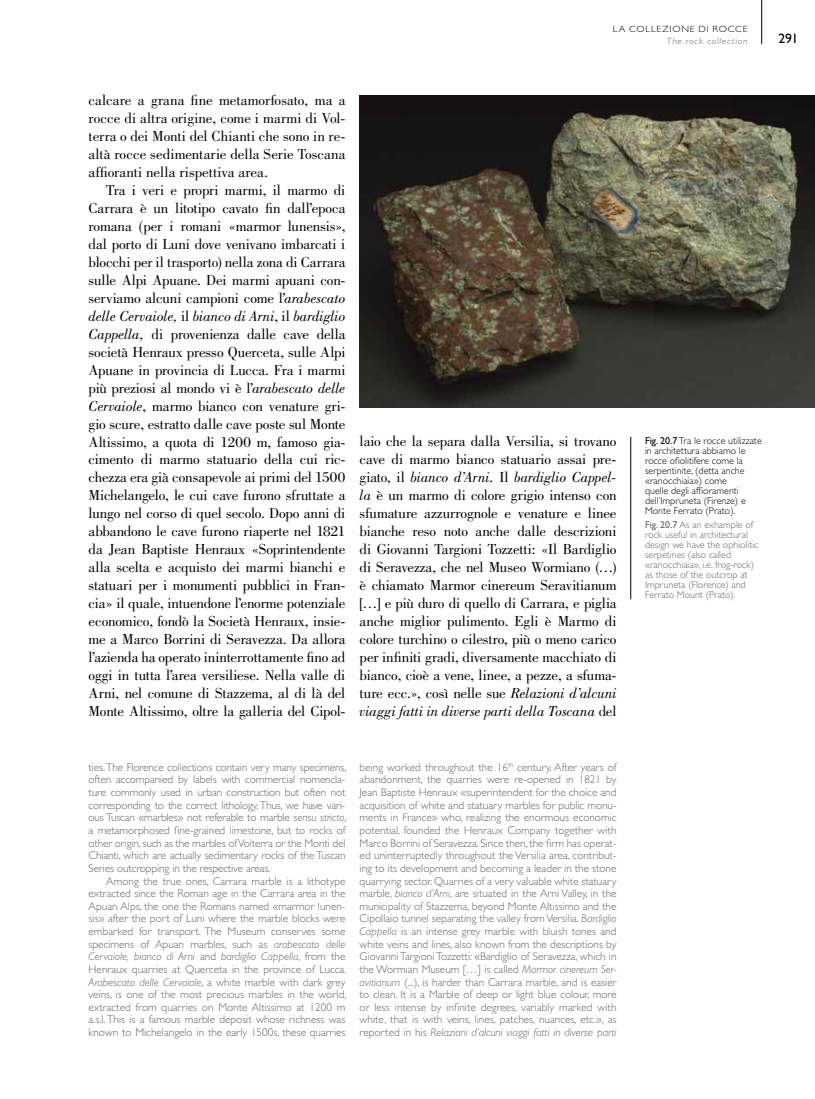
<style>
.page{position:relative;width:815px;height:1099px;background:#fff}
.page>*{position:absolute;margin:0;border:0;box-sizing:border-box;transform-origin:0 0}
.t1{font:15px/18px "Bodoni Std";letter-spacing:-.01em;color:#000;text-align:justify}
.t2{font:13.75px "Gill Sans Std";color:#000}
.t3{font:300 11.25px/12.6px "Gill Sans Std";color:#646567;text-align:justify}
.t4{font:300 10px/10px "Gill Sans Std";color:#646567}
.t5{font:300 10px/10px "Gill Sans Std";color:#000}
.t6{font:300 9px "Gill Sans Std";letter-spacing:.08em;color:#000;scale:1.11 1}
.t7{font:italic 300 9px "Gill Sans Std";letter-spacing:.07em;color:#646567;scale:1.11 1}
.s1{font-style:italic}
.s2{font-weight:400}
</style>
<div class="page">
<hr style="left:761px;top:0;width:1px;height:44px;background:#000">
<img style="left:360px;top:95px;width:455px;height:312px">
<hr style="left:631px;top:437px;width:1px;height:162px;background:#000">
<p class="t6" style="left:613px;top:24px;width:123px">La collezion e di rocce</p>
<p class="t7" style="left:667px;top:36px;width:74px">The rock collection</p>
<p class="t2" style="left:779px;top:31px;width:21px">291</p>
<h1 class="t1" style="left:89px;top:92px;width:258px">calcare a grana fine metamorfosato, ma a rocce di altra origine, come i marmi di Vol&shy;terra o dei Monti del Chianti che sono in re&shy;altà rocce sedimentarie della Serie Toscana affioranti nella rispettiva area.</h1>
<p class="t1" style="left:89px;top:181px;width:258px;text-indent:18px">Tra i veri e propri marmi, il marmo di Carrara è un litotipo cavato fin dall’epoca romana (per i romani «marmor lunensis», dal porto di Luni dove venivano imbarcati i blocchi per il trasporto) nella zona di Carrara sulle Alpi Apuane. Dei marmi apuani con&shy;serviamo alcuni campioni come l’<span class="s1">arabescato delle Cervaiole,</span> il <span class="s1">bianco di Arni</span>, il <span class="s1">bardiglio Cappella,</span> di provenienza dalle cave della società Henraux presso Querceta, sulle Alpi Apuane in provincia di Lucca. Fra i marmi più preziosi al mondo vi è l’<span class="s1">arabescato delle Cervaiole</span>, marmo bianco con venature gri&shy;gio scure, estratto dalle cave poste sul Monte Altissimo, a quota di 1200 m, famoso gia&shy;cimento di marmo statuario della cui ric&shy;chezza era già consapevole ai primi del 1500<br>Michelangelo, le cui cave furono sfruttate a lungo nel corso di quel secolo. Dopo anni di abbandono le cave furono riaperte nel 1821 da Jean Baptiste Henraux «Soprintendente alla scelta e acquisto dei marmi bianchi e statuari per i monumenti pubblici in Fran&shy;cia» il quale, intuendone l’enorme potenziale economico, fondò la Società Henraux, insie&shy;me a Marco Borrini di Seravezza. Da allora l’azienda ha operato ininterrottamente fino ad oggi in tutta l’area versiliese. Nella valle di Arni, nel comune di Stazzema, al di là del Monte Altissimo, oltre la galleria del Cipol-</p>
<p class="t1" style="left:360px;top:432px;width:258px">laio che la separa dalla Versilia, si trovano cave di marmo bianco statuario assai pre&shy;giato, il <span class="s1">bianco d’Arni.</span> Il <span class="s1">bardiglio Cappel&shy;la</span> è un marmo di colore grigio intenso con sfumature azzurrognole e venature e linee bianche reso noto anche dalle descrizioni di Giovanni Targioni Tozzetti: «Il Bardiglio di Seravezza, che nel Museo Wormiano (…) è chiamato Marmor cinereum Seravitianum […] e più duro di quello di Carrara, e piglia anche miglior pulimento. Egli è Marmo di colore turchino o cilestro, più o meno carico per infiniti gradi, diversamente macchiato di bianco, cioè a vene, linee, a pezze, a sfuma&shy;ture ecc.», così nelle sue <span class="s1">Relazioni d’alcuni viaggi fatti in diverse parti della Toscana</span> del</p>
<p class="t5" style="left:645px;top:436px;width:118px"><span class="s2">Fig. 20.7</span> Tra le rocce utilizzate in architettura abbiamo le rocce ofiolitifere come la serpentinite, (detta anche «ranocchiaia») come<br>quelle degli affioramenti<br>dell’I mpruneta (Firenze) e<br>Monte Ferrato (Prato).</p>
<p class="t4" style="left:645px;top:519px;width:115px"><span class="s2">Fig. 20.7</span> As an exhample of rock useful in architectural design we have the ophiolitic serpetines (also called «ranocchiaia», i.e. frog-rock) as those of the outcrop at<br>I mpruneta (Florence) and<br>Ferrato Mount (Prato).</p>
<p class="t3" style="left:89px;top:760px;width:259px">ties. The Florence collections contain very many specimens, often accompanied by labels with commercial nomencla&shy;ture commonly used in urban construction but often not corresponding to the correct lithology. Thus, we have vari&shy;ous Tuscan «marbles» not referable to marble <span class="s1">sensu stricto</span>, a metamorphosed fine-grained limestone, but to rocks of other origin, such as the marbles of Volterra or the Monti del Chianti, which are actually sedimentary rocks of the Tuscan Series outcropping in the respective areas.</p>
<p class="t3" style="left:89px;top:874px;width:259px;text-indent:18px">Among the true ones, Carrara marble is a lithotype extracted since the Roman age in the Carrara area in the Apuan Alps, the one the Romans named «marmor lunen&shy;sis» after the port of Luni where the marble blocks were embarked for transport. The Museum conserves some specimens of Apuan marbles, such as <span class="s1">arabescato delle Cervaiole, bianco di Arni</span> and <span class="s1">bardiglio Cappella</span>, from the H enraux quarries at Querceta in the province of Lucca.<br><span class="s1">Arabescato delle Cervaiole</span>, a white marble with dark grey veins, is one of the most precious marbles in the world, extracted from quarries on Monte Altissimo at 1200 m a.s.l. This is a famous marble deposit whose richness was known to Michelangelo in the early 1500s, these quarries</p>
<p class="t3" style="left:360px;top:760px;width:259px">being worked throughout the 16<sup>th</sup> century. After years of abandonment, the quarries were re-opened in 1821 by Jean Baptiste H enraux «superintendent for the choice and acquisition of white and statuary marbles for public monu&shy;ments in France» who, realizing the enormous economic potential, founded the H enraux Company together with Marco Borrini of Seravezza. Since then, the firm has operat&shy;ed uninterruptedly throughout the Versilia area, contribut&shy;ing to its development and becoming a leader in the stone quarrying sector. Quarries of a very valuable white statuary marble, <span class="s1">bianco d’Arni</span>, are situated in the Arni Valley, in the municipality of Stazzema, beyond Monte Altissimo and the Cipollaio tunnel separating the valley from Versilia. <span class="s1">Bardiglio Cappella</span> is an intense grey marble with bluish tones and white veins and lines, also known from the descriptions by Giovanni Targioni Tozzetti: «Bardiglio of Seravezza, which in the Wormian Museum […] is called <span class="s1">Marmor cinereum Ser&shy;avitianum</span> (...), is harder than Carrara marble, and is easier to clean. It is a Marble of deep or light blue colour, more or less intense by infinite degrees, variably marked with white, that is with veins, lines, patches, nuances, etc.», as reported in his <span class="s1">Relazioni d’alcuni viaggi fatti in diverse parti</span></p>
</div>
